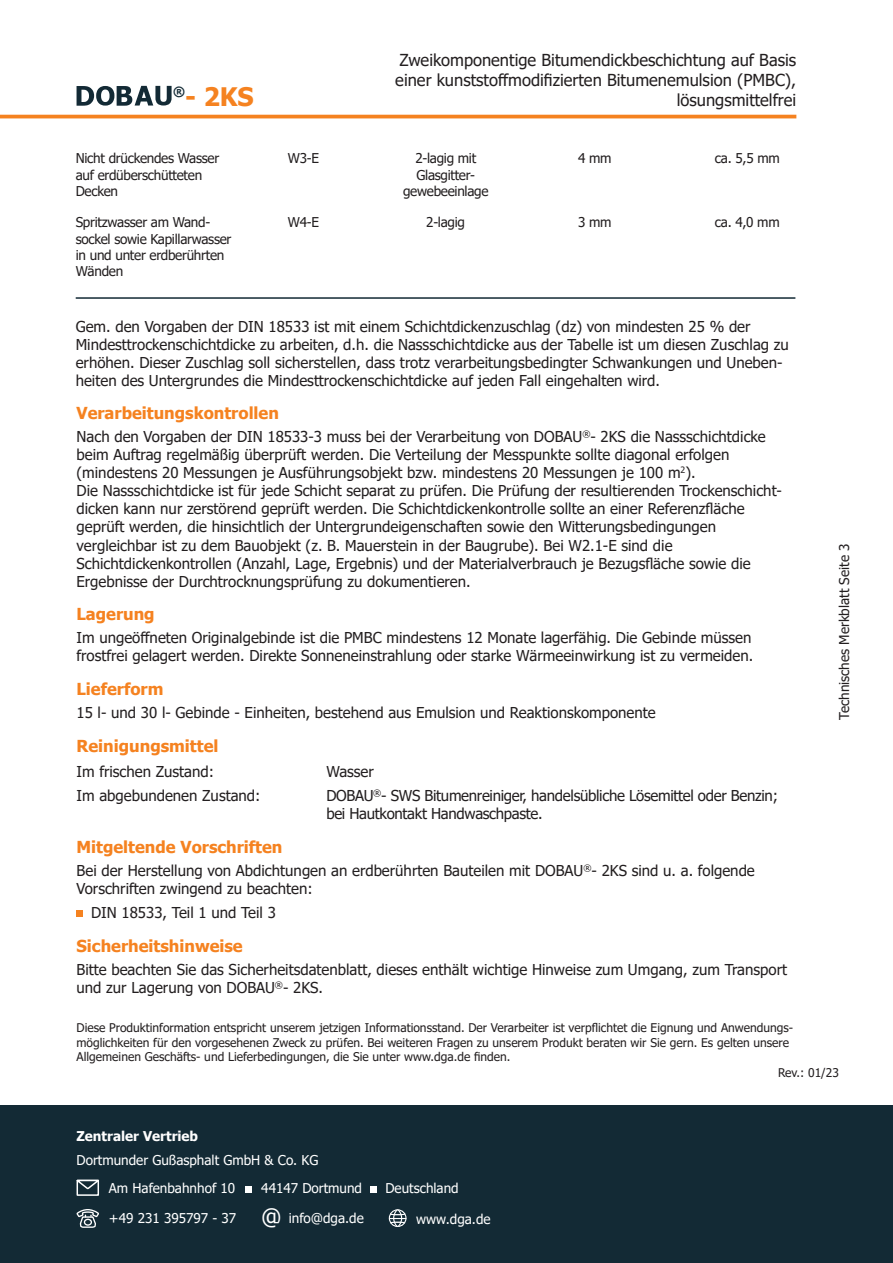
<style>
.page{position:relative;width:893px;height:1263px;background:#fff}
.page>*{position:absolute;margin:0;border:0;box-sizing:border-box;transform-origin:0 0}
.t1{font:700 25.5px "Tahoma";color:#f58220}
.t2{font:16.5px/19.8px "Tahoma";color:#231f20;text-align:right}
.t3{font:700 16.5px "Tahoma";color:#f58220}
.t4{font:15px/18px "Tahoma";color:#231f20}
.t5{font:15px/18px "Tahoma";letter-spacing:-.02em;color:#231f20}
.t6{font:13.5px/16.2px "Tahoma";letter-spacing:-.02em;color:#231f20}
.t7{font:13.5px/28.2px "Tahoma";color:#fff}
.t8{font:13.5px "Tahoma";color:#231f20}
.t9{font:700 13.5px "Tahoma";color:#fff}
.t10{font:700 12.9px "Tahoma";color:#132a35}
.t11{font:12px/14.4px "Tahoma";color:#231f20}
.s1{font-size:22.5px}
</style>
<div class="page">
<hr style="left:0;top:115px;width:796px;height:3px;background:#f58220">
<div style="left:77px;top:910px;width:6px;height:7px;background:#f58220"></div>
<svg style="left:77px;top:86px;width:95px;height:20px"></svg>
<hr style="left:76px;top:297px;width:719px;height:2px;background:#132a35">
<div style="left:0;top:1106px;width:893px;height:157px;background:#132a35"></div>
<svg style="left:77px;top:1180px;width:22px;height:16px"></svg>
<div style="left:245px;top:1186px;width:6px;height:7px;background:#fff"></div>
<svg style="left:77px;top:1209px;width:22px;height:19px"></svg>
<div style="left:371px;top:1186px;width:6px;height:7px;background:#fff"></div>
<div style="left:389px;top:1209px;width:17px;height:18px;border:1px solid #fff;border-radius:50%"></div>
<div style="left:393px;top:1209px;width:9px;height:18px;border:1px solid #fff;border-radius:50%"></div>
<svg style="left:389px;top:1212px;width:17px;height:12px"></svg>
<p class="t10" style="left:173px;top:83px;width:13px">®</p>
<h1 class="t1" style="left:185px;top:79px;width:70px">- 2KS</h1>
<p class="t2" style="left:395px;top:51px;width:402px">Zweikomponentige Bitumendickbeschichtung auf Basis einer kunststoffmodifizierten Bitumenemulsion (PMBC), lösungsmittelfrei</p>
<p class="t6" style="left:76px;top:151px;width:145px">Nicht drückendes Wasser auf erdüberschütteten<br>Decken</p>
<p class="t6" style="left:288px;top:151px;width:33px">W3-E</p>
<p class="t6" style="left:403px;top:151px;width:87px;text-align:center">2-lagig mit<br>Glasgitter&shy;gewebeeinlage</p>
<p class="t6" style="left:578px;top:151px;width:35px">4 mm</p>
<p class="t6" style="left:715px;top:151px;width:66px">ca. 5,5 mm</p>
<p class="t6" style="left:76px;top:215px;width:157px">Spritzwasser am Wand&shy;sockel sowie Kapillarwasser in und unter erdberührten<br>Wänden</p>
<p class="t6" style="left:288px;top:215px;width:33px">W4-E</p>
<p class="t6" style="left:426px;top:215px;width:40px">2-lagig</p>
<p class="t6" style="left:578px;top:215px;width:35px">3 mm</p>
<p class="t6" style="left:715px;top:215px;width:66px">ca. 4,0 mm</p>
<p class="t4" style="left:76px;top:318px;width:715px">Gem. den Vorgaben der DIN 18533 ist mit einem Schichtdickenzuschlag (dz) von mindesten 25 % der Mindesttrockenschichtdicke zu arbeiten, d.h. die Nassschichtdicke aus der Tabelle ist um diesen Zuschlag zu erhöhen. Dieser Zuschlag soll sicherstellen, dass trotz verarbeitungsbedingter Schwankungen und Uneben&shy;heiten des Untergrundes die Mindesttrockenschichtdicke auf jeden Fall eingehalten wird.</p>
<p class="t3" style="left:77px;top:402px;width:204px">Verarbeitungskontrollen</p>
<p class="t4" style="left:77px;top:429px;width:707px">Nach den Vorgaben der DIN 18533-3 muss bei der Verarbeitung von DOBAU<sup>®</sup>- 2KS die Nassschichtdicke beim Auftrag regelmäßig überprüft werden. Die Verteilung der Messpunkte sollte diagonal erfolgen (mindestens 20 Messungen je Ausführungsobjekt bzw. mindestens 20 Messungen je 100 m<sup>2</sup>).<br>Die Nassschichtdicke ist für jede Schicht separat zu prüfen. Die Prüfung der resultierenden Trockenschicht&shy;dicken kann nur zerstörend geprüft werden. Die Schichtdickenkontrolle sollte an einer Referenzfläche geprüft werden, die hinsichtlich der Untergrundeigenschaften sowie den Witterungsbedingungen vergleichbar ist zu dem Bauobjekt (z. B. Mauerstein in der Baugrube). Bei W2.1-E sind die Schichtdickenkontrollen (Anzahl, Lage, Ergebnis) und der Materialverbrauch je Bezugsfläche sowie die Ergebnisse der Durchtrocknungsprüfung zu dokumentieren.</p>
<p class="t3" style="left:77px;top:603px;width:80px">Lagerung</p>
<p class="t4" style="left:77px;top:630px;width:678px">Im ungeöffneten Originalgebinde ist die PMBC mindestens 12 Monate lagerfähig. Die Gebinde müssen frostfrei gelagert werden. Direkte Sonneneinstrahlung oder starke Wärmeeinwirkung ist zu vermeiden.</p>
<p class="t3" style="left:77px;top:678px;width:88px">Lieferform</p>
<p class="t4" style="left:77px;top:705px;width:581px">15 l- und 30 l- Gebinde - Einheiten, bestehend aus Emulsion und Reaktionskomponente</p>
<p class="t3" style="left:77px;top:735px;width:143px">Reinigungsmittel</p>
<p class="t4" style="left:77px;top:763px;width:139px">Im frischen Zustand:</p>
<p class="t4" style="left:326px;top:763px;width:49px">Wasser</p>
<p class="t4" style="left:77px;top:787px;width:186px">Im abgebundenen Zustand:</p>
<p class="t5" style="left:326px;top:787px;width:453px">DOBAU<sup>®</sup>- SWS Bitumenreiniger, handelsübliche Lösemittel oder Benzin; bei Hautkontakt Handwaschpaste.</p>
<p class="t3" style="left:77px;top:835px;width:207px">Mitgeltende Vorschriften</p>
<p class="t4" style="left:77px;top:862px;width:680px">Bei der Herstellung von Abdichtungen an erdberührten Bauteilen mit DOBAU<sup>®</sup>- 2KS sind u. a. folgende<br>Vorschriften zwingend zu beachten:</p>
<p class="t4" style="left:91px;top:904px;width:186px">DIN 18533, Teil 1 und Teil 3</p>
<p class="t3" style="left:77px;top:934px;width:168px">Sicherheitshinweise</p>
<p class="t4" style="left:77px;top:961px;width:712px">Bitte beachten Sie das Sicherheitsdatenblatt, dieses enthält wichtige Hinweise zum Umgang, zum Transport und zur Lagerung von DOBAU<sup>®</sup>- 2KS.</p>
<p class="t11" style="left:77px;top:1021px;width:718px">Diese Produktinformation entspricht unserem jetzigen Informationsstand. Der Verarbeiter ist verpflichtet die Eignung und Anwendungs&shy;möglichkeiten für den vorgesehenen Zweck zu prüfen. Bei weiteren Fragen zu unserem Produkt beraten wir Sie gern. Es gelten unsere<br>Allgemeinen Geschäfts- und Lieferbedingungen, die Sie unter www.dga.de fi nden.</p>
<p class="t8" style="left:835px;top:720px;width:177px;rotate:-90deg">Technisches Merkblatt Seite 3</p>
<p class="t9" style="left:77px;top:1127px;width:123px">Zentraler Vertrieb</p>
<p class="t7" style="left:109px;top:1146px;width:211px;text-indent:-32px">Dortmunder Gußasphalt GmbH &amp; Co. KG<br>Am Hafenbahnhof 10</p>
<p class="t7" style="left:261px;top:1175px;width:102px">44147 Dortmund</p>
<p class="t7" style="left:109px;top:1205px;width:256px">+49 231 395797 - 37 <span class="s1">@</span> info@dga.de</p>
<p class="t7" style="left:385px;top:1175px;width:75px">Deutschland</p>
<p class="t7" style="left:416px;top:1205px;width:76px">www.dga.de</p>
<p class="t11" style="left:778px;top:1066px;width:62px">Rev.: 01/23</p>
</div>
